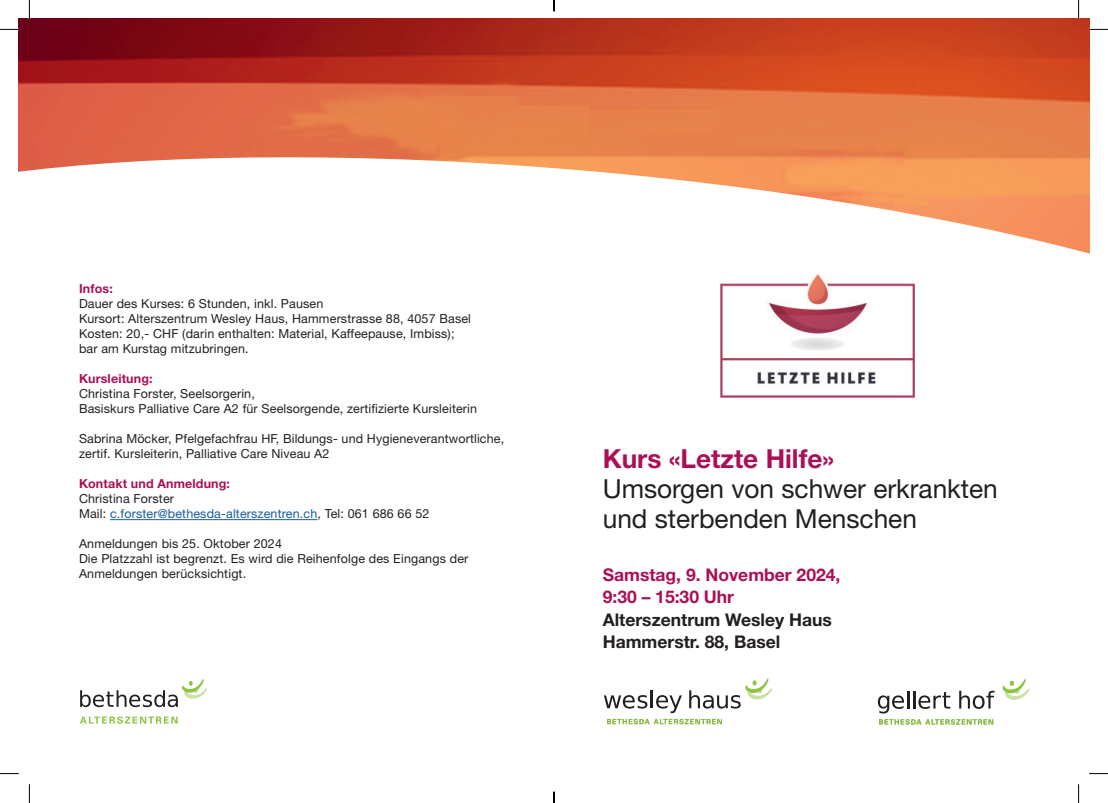
<style>
.page{position:relative;width:1108px;height:803px;background:#fff}
.page>*{position:absolute;margin:0;border:0;box-sizing:border-box;transform-origin:0 0}
.t1{font:26.25px/30px "Helvetica Neue LT Pro";color:#231f20}
.t2{font:700 26.25px "Helvetica Neue LT Pro";color:#ab0f55}
.t3{font:700 17.5px/22.5px "Helvetica Neue LT Pro";color:#231f20}
.t4{font:700 17.5px/22.5px "Helvetica Neue LT Pro";color:#ab0f55}
.t5{font:12.5px/15px "Helvetica Neue LT Pro";letter-spacing:.01em;color:#231f20}
.t6{font:700 12.5px "Helvetica Neue LT Pro";letter-spacing:.01em;color:#ab0f55}
.s1{color:#175d9e}
</style>
<div class="page">
<img style="left:19px;top:19px;width:1070px;height:112px">
<svg style="left:19px;top:131px;width:1070px;height:390px"></svg>
<hr style="left:110px;top:519px;width:207px;height:1px;background:#175d9e">
<svg style="left:80px;top:679px;width:127px;height:28px"></svg>
<svg style="left:80px;top:716px;width:98px;height:8px"></svg>
<svg style="left:604px;top:695px;width:43px;height:13px"></svg>
<hr style="left:650px;top:690px;width:3px;height:18px;background:#231f20">
<svg style="left:656px;top:695px;width:26px;height:18px"></svg>
<svg style="left:689px;top:678px;width:83px;height:30px"></svg>
<svg style="left:607px;top:719px;width:115px;height:5px"></svg>
<img style="left:720px;top:272px;width:194px;height:125px">
<svg style="left:959px;top:691px;width:35px;height:18px"></svg>
<svg style="left:1002px;top:678px;width:27px;height:22px"></svg>
<svg style="left:879px;top:719px;width:114px;height:6px"></svg>
<svg style="left:878px;top:691px;width:72px;height:22px"></svg>
<svg style="left:0;top:29px;width:19px;height:1px"></svg>
<svg style="left:1089px;top:29px;width:19px;height:1px"></svg>
<svg style="left:0;top:773px;width:19px;height:1px"></svg>
<svg style="left:1089px;top:773px;width:19px;height:1px"></svg>
<svg style="left:29px;top:0;width:1px;height:19px"></svg>
<svg style="left:29px;top:784px;width:1px;height:19px"></svg>
<svg style="left:1077px;top:0;width:2px;height:19px"></svg>
<svg style="left:1078px;top:784px;width:1px;height:19px"></svg>
<svg style="left:553px;top:0;width:2px;height:11px"></svg>
<svg style="left:553px;top:792px;width:2px;height:11px"></svg>
<p class="t6" style="left:79px;top:281px;width:35px">Infos:</p>
<p class="t5" style="left:79px;top:296px;width:393px">Dauer des Kurses: 6 Stunden, inkl. Pausen<br>Kursort: Alterszentrum Wesley Haus, Hammerstrasse 88, 4057 Basel Kosten: 20,- CHF (darin enthalten: Material, Kaffeepause, Imbiss); bar am Kurstag mitzubringen.</p>
<p class="t6" style="left:79px;top:371px;width:75px">Kursleitung:</p>
<p class="t5" style="left:79px;top:386px;width:399px">Christina Forster, Seelsorgerin,<br>Basiskurs Palliative Care A2 für Seelsorgende, zertifizierte Kursleiterin</p>
<p class="t5" style="left:79px;top:431px;width:427px">Sabrina Möcker, Pfelgefachfrau HF, Bildungs- und Hygieneverantwortliche, zertif. Kursleiterin, Palliative Care Niveau A2</p>
<p class="t6" style="left:79px;top:476px;width:153px">Kontakt und Anmeldung:</p>
<p class="t5" style="left:79px;top:491px;width:352px">Christina Forster<br>Mail: <span class="s1">c.forster@bethesda-alterszentren.ch</span>, Tel: 061 686 66 52</p>
<p class="t5" style="left:79px;top:536px;width:391px">Anmeldungen bis 25. Oktober 2024<br>Die Platzzahl ist begrenzt. Es wird die Reihenfolge des Eingangs der<br>Anmeldungen berücksichtigt.</p>
<h1 class="t2" style="left:603px;top:442px;width:233px">Kurs «Letzte Hilfe»</h1>
<h1 class="t1" style="left:603px;top:473px;width:397px">Umsorgen von schwer erkrankten und sterbenden Menschen</h1>
<h2 class="t4" style="left:603px;top:563px;width:239px">Samstag, 9. November 2024,<br>9:30 – 15:30 Uhr</h2>
<h2 class="t3" style="left:603px;top:608px;width:231px">Alterszentrum Wesley Haus<br>Hammerstr. 88, Basel</h2>
</div>
